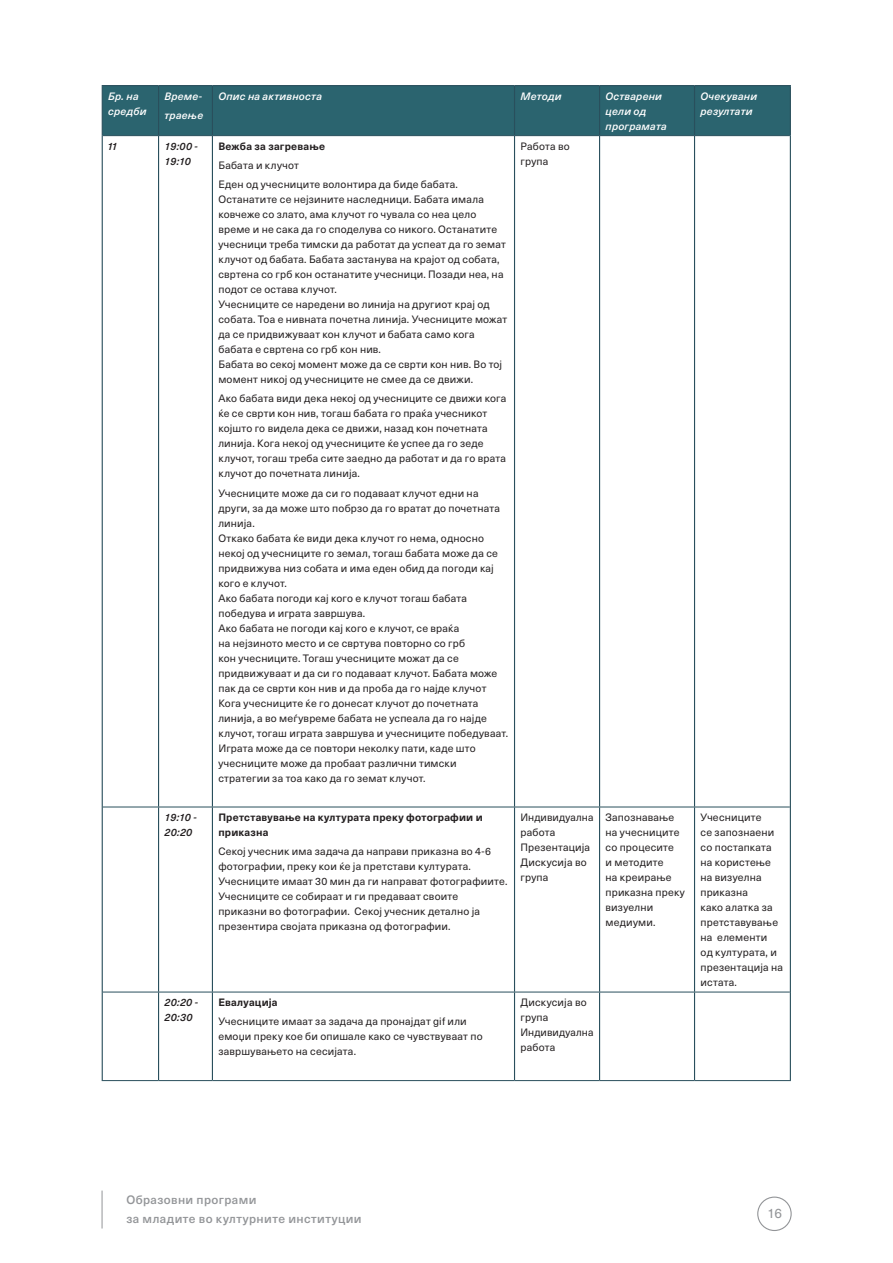
<style>
.page{position:relative;width:893px;height:1263px;background:#fff}
.page>*{position:absolute;margin:0;border:0;box-sizing:border-box;transform-origin:0 0}
.t1{font:13.5px "Neue Haas Unica W1 G";color:#939598}
.t2{font:500 12px/18.6px "Neue Haas Unica W1 G";letter-spacing:.035em;color:#939598}
.Table{font:10.5px/15px "Neue Haas Unica W1 G";letter-spacing:.015em;color:#231f20}
.Table-2{font:italic 500 10.5px/15px "Neue Haas Unica W1 G";letter-spacing:.02em;color:#fff}
.Table-3{font:700 10.5px/15px "Neue Haas Unica W1 G";letter-spacing:.02em;color:#231f20}
.Table-4{font:italic 500 10.5px/15px "Neue Haas Unica W1 G";letter-spacing:.015em;color:#231f20}
</style>
<div class="page">
<div style="left:757px;top:1196px;width:35px;height:35px;border:1px solid #939598;border-radius:50%"></div>
<hr style="left:102px;top:1190px;width:1px;height:38px;background:#939598">
<div style="left:103px;top:86px;width:687px;height:49px;background:#2b646f"></div>
<hr style="left:158px;top:86px;width:1px;height:49px;background:#294f5c">
<hr style="left:212px;top:86px;width:1px;height:49px;background:#294f5c">
<hr style="left:514px;top:86px;width:1px;height:49px;background:#294f5c">
<hr style="left:599px;top:86px;width:1px;height:49px;background:#294f5c">
<hr style="left:694px;top:86px;width:1px;height:49px;background:#294f5c">
<hr style="left:158px;top:136px;width:1px;height:671px;background:#294f5c">
<hr style="left:212px;top:136px;width:1px;height:671px;background:#294f5c">
<hr style="left:514px;top:136px;width:1px;height:671px;background:#294f5c">
<hr style="left:599px;top:136px;width:1px;height:671px;background:#294f5c">
<hr style="left:694px;top:136px;width:1px;height:671px;background:#294f5c">
<hr style="left:158px;top:807px;width:1px;height:185px;background:#294f5c">
<hr style="left:212px;top:807px;width:1px;height:185px;background:#294f5c">
<hr style="left:514px;top:807px;width:1px;height:185px;background:#294f5c">
<hr style="left:599px;top:807px;width:1px;height:185px;background:#294f5c">
<hr style="left:694px;top:807px;width:1px;height:185px;background:#294f5c">
<hr style="left:158px;top:992px;width:1px;height:88px;background:#294f5c">
<hr style="left:212px;top:992px;width:1px;height:88px;background:#294f5c">
<hr style="left:514px;top:992px;width:1px;height:88px;background:#294f5c">
<hr style="left:599px;top:992px;width:1px;height:88px;background:#294f5c">
<hr style="left:694px;top:992px;width:1px;height:88px;background:#294f5c">
<hr style="left:103px;top:135px;width:56px;height:1px;background:#294f5c">
<hr style="left:159px;top:135px;width:53px;height:1px;background:#294f5c">
<hr style="left:212px;top:135px;width:302px;height:1px;background:#294f5c">
<hr style="left:514px;top:135px;width:86px;height:1px;background:#294f5c">
<hr style="left:600px;top:135px;width:94px;height:1px;background:#294f5c">
<hr style="left:694px;top:135px;width:96px;height:1px;background:#294f5c">
<hr style="left:103px;top:807px;width:56px;height:1px;background:#294f5c">
<hr style="left:159px;top:807px;width:53px;height:1px;background:#294f5c">
<hr style="left:212px;top:807px;width:302px;height:1px;background:#294f5c">
<hr style="left:514px;top:807px;width:86px;height:1px;background:#294f5c">
<hr style="left:600px;top:807px;width:94px;height:1px;background:#294f5c">
<hr style="left:694px;top:807px;width:96px;height:1px;background:#294f5c">
<hr style="left:103px;top:992px;width:56px;height:1px;background:#294f5c">
<hr style="left:159px;top:992px;width:53px;height:1px;background:#294f5c">
<hr style="left:212px;top:992px;width:302px;height:1px;background:#294f5c">
<hr style="left:514px;top:992px;width:86px;height:1px;background:#294f5c">
<hr style="left:600px;top:992px;width:94px;height:1px;background:#294f5c">
<hr style="left:694px;top:992px;width:96px;height:1px;background:#294f5c">
<hr style="left:102px;top:1080px;width:57px;height:1px;background:#294f5c">
<hr style="left:159px;top:1080px;width:53px;height:1px;background:#294f5c">
<hr style="left:212px;top:1080px;width:302px;height:1px;background:#294f5c">
<hr style="left:514px;top:1080px;width:86px;height:1px;background:#294f5c">
<hr style="left:600px;top:1080px;width:94px;height:1px;background:#294f5c">
<hr style="left:694px;top:1080px;width:97px;height:1px;background:#294f5c">
<hr style="left:102px;top:85px;width:57px;height:1px;background:#294f5c">
<hr style="left:102px;top:86px;width:1px;height:50px;background:#294f5c">
<hr style="left:159px;top:85px;width:53px;height:1px;background:#294f5c">
<hr style="left:212px;top:85px;width:302px;height:1px;background:#294f5c">
<hr style="left:514px;top:85px;width:86px;height:1px;background:#294f5c">
<hr style="left:600px;top:85px;width:94px;height:1px;background:#294f5c">
<hr style="left:694px;top:85px;width:97px;height:1px;background:#294f5c">
<hr style="left:790px;top:86px;width:1px;height:50px;background:#294f5c">
<hr style="left:102px;top:136px;width:1px;height:671px;background:#294f5c">
<hr style="left:790px;top:136px;width:1px;height:671px;background:#294f5c">
<hr style="left:102px;top:807px;width:1px;height:185px;background:#294f5c">
<hr style="left:790px;top:807px;width:1px;height:185px;background:#294f5c">
<hr style="left:102px;top:992px;width:1px;height:88px;background:#294f5c">
<hr style="left:790px;top:992px;width:1px;height:88px;background:#294f5c">
<p class="Table-2" style="left:108px;top:88px;width:40px">Бр. на средби</p>
<p class="Table-2" style="left:165px;top:88px;width:39px">Време-</p>
<p class="Table-2" style="left:165px;top:107px;width:40px">траење</p>
<p class="Table-2" style="left:218px;top:88px;width:105px">Опис на активноста</p>
<p class="Table-2" style="left:520px;top:88px;width:43px">Методи</p>
<p class="Table-2" style="left:606px;top:88px;width:63px">Остварени цели од програмата</p>
<p class="Table-2" style="left:700px;top:88px;width:58px">Очекувани резултати</p>
<p class="Table-4" style="left:108px;top:138px;width:10px">11</p>
<p class="Table-4" style="left:165px;top:138px;width:35px">19:00 -<br>19:10</p>
<p class="Table-3" style="left:218px;top:138px;width:108px">Вежба за загревање</p>
<p class="Table" style="left:218px;top:157px;width:82px">Бабата и клучот</p>
<p class="Table" style="left:218px;top:176px;width:290px">Еден од учесниците волонтира да биде бабата.<br>Останатите се нејзините наследници. Бабата имала ковчеже со злато, ама клучот го чувала со неа цело време и не сака да го споделува со никого. Останатите учесници треба тимски да работат да успеат да го земат клучот од бабата. Бабата застанува на крајот од собата, свртена со грб кон останатите учесници. Позади неа, на подот се остава клучот.<br>Учесниците се наредени во линија на другиот крај од собата. Тоа е нивната почетна линија. Учесниците можат да се придвижуваат кон клучот и бабата само кога бабата е свртена со грб кон нив.<br>Бабата во секој момент може да се сврти кон нив. Во тој момент никој од учесниците не смее да се движи.</p>
<p class="Table" style="left:218px;top:391px;width:289px">Ако бабата види дека некој од учесниците се движи кога ќе се сврти кон нив, тогаш бабата го праќа учесникот којшто го видела дека се движи, назад кон почетната линија. Кога некој од учесниците ќе успее да го зеде клучот, тогаш треба сите заедно да работат и да го врата клучот до почетната линија.</p>
<p class="Table" style="left:218px;top:485px;width:291px">Учесниците може да си го подаваат клучот едни на други, за да може што побрзо да го вратат до почетната линија.<br>Откако бабата ќе види дека клучот го нема, односно некој од учесниците го земал, тогаш бабата може да се придвижува низ собата и има еден обид да погоди кај кого е клучот.<br>Ако бабата погоди кај кого е клучот тогаш бабата победува и играта завршува.<br>Ако бабата не погоди кај кого е клучот, се враќа<br>на нејзиното место и се свртува повторно со грб<br>кон учесниците. Тогаш учесниците можат да се придвижуваат и да си го подаваат клучот. Бабата може пак да се сврти кон нив и да проба да го најде клучот Кога учесниците ќе го донесат клучот до почетната линија, а во меѓувреме бабата не успеала да го најде клучот, тогаш играта завршува и учесниците победуваат.<br>Играта може да се повтори неколку пати, каде што учесниците може да пробаат различни тимски стратегии за тоа како да го земат клучот.</p>
<p class="Table-4" style="left:165px;top:809px;width:34px">19:10 -<br>20:20</p>
<p class="Table-3" style="left:218px;top:809px;width:266px">Претставување на културата преку фотографии и приказна</p>
<p class="Table" style="left:218px;top:843px;width:290px">Секој учесник има задача да направи приказна во 4-6 фотографии, преку кои ќе ја претстави културата.<br>Учесниците имаат 30 мин да ги направат фотографиите.<br>Учесниците се собираат и ги предаваат своите приказни во фотографии. Секој учесник детално ја презентира својата приказна од фотографии.</p>
<p class="Table-4" style="left:165px;top:994px;width:35px">20:20 -<br>20:30</p>
<p class="Table-3" style="left:218px;top:994px;width:61px">Евалуација</p>
<p class="Table" style="left:218px;top:1013px;width:266px">Учесниците имаат за задача да пронајдат gif или емоџи преку кое би опишале како се чувствуваат по завршувањето на сесијата.</p>
<p class="Table" style="left:520px;top:138px;width:51px">Работа во група</p>
<p class="Table" style="left:520px;top:809px;width:75px">Индивидуална работа<br>Презентација<br>Дискусија во група</p>
<p class="Table" style="left:606px;top:809px;width:81px">Запознавање на учесниците со процесите<br>и методите<br>на креирање приказна преку визуелни медиуми.</p>
<p class="Table" style="left:700px;top:809px;width:84px">Учесниците<br>се запознаени со постапката на користење на визуелна приказна<br>како алатка за претставување на елементи<br>од културата, и презентација на истата.</p>
<p class="Table" style="left:520px;top:994px;width:75px">Дискусија во група<br>Индивидуална работа</p>
<p class="t2" style="left:126px;top:1190px;width:237px">Образовни програми<br>за младите во културните институции</p>
<p class="t1" style="left:767px;top:1203px;width:16px">16</p>
</div>
